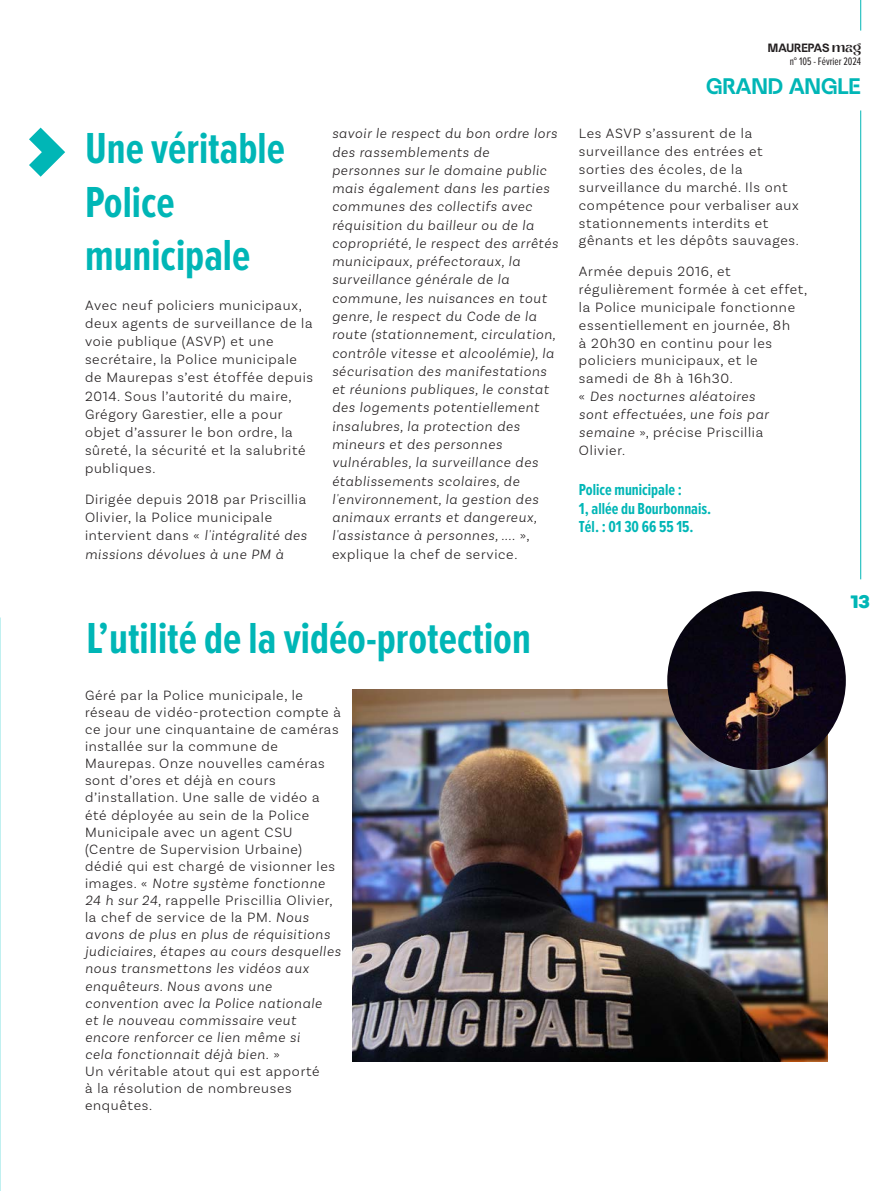
<style>
.page{position:relative;width:893px;height:1191px;background:#fff}
.page>*{position:absolute;margin:0;border:0;box-sizing:border-box;transform-origin:0 0}
.t1{font:700 45px/53.6px "Proxima Nova Ex Cn";color:#00b6b6}
.t2{font:700 22.5px "Terminal Guise";color:#00b6b6}
.t3{font:900 18px "Nutmeg Headline";color:#00b6b6}
.t4{font:700 16.5px/18.8px "Proxima Nova Ex Cn";color:#00b6b6}
.t5{font:300 14.25px/17.1px "Basic Sans";letter-spacing:.05em;color:#231f20}
.t6{font:italic 300 14.25px/18.3px "Basic Sans";letter-spacing:.05em;color:#231f20}
.t7{font:700 12px "Terminal Guise";color:#231f20}
.t8{font:11.25px "Proxima Nova Ex Cn";color:#231f20}
.s1{font-style:italic}
.s2{font-family:"Zolina"}
.s3{font-style:normal}
</style>
<div class="page">
<svg style="left:29px;top:128px;width:36px;height:49px"></svg>
<img style="left:353px;top:689px;width:475px;height:372px">
<img style="left:667px;top:591px;width:179px;height:179px;border-radius:89px">
<hr style="left:860px;top:0;width:1px;height:31px;background:#00b6b6">
<hr style="left:860px;top:110px;width:1px;height:469px;background:#00b6b6">
<h1 class="t1" style="left:85px;top:123px;width:201px">Une véritable<br>Police municipale</h1>
<p class="t5" style="left:85px;top:296px;width:230px;line-height:18.1px">Avec neuf policiers municipaux, deux agents de surveillance de la voie publique (ASVP) et une secrétaire, la Police municipale de Maurepas s’est étoffée depuis<br>2014. Sous l’autorité du maire,<br>Grégory Garestier, elle a pour objet d’assurer le bon ordre, la sûreté, la sécurité et la salubrité publiques.</p>
<p class="t5" style="left:85px;top:490px;width:223px;line-height:18.1px">Dirigée depuis 2018 par Priscillia<br>Olivier, la Police municipale intervient dans « <span class="s1">l'intégralité des missions dévolues à une PM à</span></p>
<p class="t7" style="left:768px;top:40px;width:95px">MAUREPAS <span class="s2">mag</span></p>
<p class="t8" style="left:790px;top:56px;width:73px">n° 105 - Février 2024</p>
<h2 class="t2" style="left:706px;top:72px;width:156px">GRAND ANGLE</h2>
<p class="t6" style="left:332px;top:124px;width:228px">savoir le respect du bon ordre lors des rassemblements de personnes sur le domaine public mais également dans les parties communes des collectifs avec réquisition du bailleur ou de la copropriété, le respect des arrêtés municipaux, préfectoraux, la surveillance générale de la commune, les nuisances en tout genre, le respect du Code de la route (stationnement, circulation, contrôle vitesse et alcoolémie), la sécurisation des manifestations et réunions publiques, le constat des logements potentiellement insalubres, la protection des mineurs et des personnes vulnérables, la surveillance des établissements scolaires, de l'environnement, la gestion des animaux errants et dangereux, l'assistance à personnes, .... <span class="s3">», explique la chef de service.</span></p>
<p class="t5" style="left:579px;top:124px;width:221px;line-height:17.9px">Les ASVP s’assurent de la surveillance des entrées et sorties des écoles, de la surveillance du marché. Ils ont compétence pour verbaliser aux stationnements interdits et gênants et les dépôts sauvages.</p>
<p class="t5" style="left:579px;top:262px;width:230px;line-height:17.9px">Armée depuis 2016, et régulièrement formée à cet effet, la Police municipale fonctionne essentiellement en journée, 8h<br>à 20h30 en continu pour les policiers municipaux, et le samedi de 8h à 16h30.<br>« <span class="s1">Des nocturnes aléatoires<br>sont effectuées, une fois par semaine</span> », précise Priscillia<br>Olivier.</p>
<p class="t4" style="left:579px;top:480px;width:134px">Police municipale :<br>1, allée du Bourbonnais.<br>Tél. : 01 30 66 55 15.</p>
<p class="t3" style="left:851px;top:589px;width:20px">13</p>
<h1 class="t1" style="left:86px;top:613px;width:446px">L’utilité de la vidéo-protection</h1>
<p class="t5" style="left:85px;top:686px;width:257px">Géré par la Police municipale, le réseau de vidéo-protection compte à ce jour une cinquantaine de caméras installée sur la commune de<br>Maurepas. Onze nouvelles caméras sont d’ores et déjà en cours d’installation. Une salle de vidéo a été déployée au sein de la Police<br>Municipale avec un agent CSU (Centre de Supervision Urbaine) dédié qui est chargé de visionner les images. « <span class="s1">Notre système fonctionne<br>24 h sur 24</span>, rappelle Priscillia Olivier, la chef de service de la PM. <span class="s1">Nous avons de plus en plus de réquisitions judiciaires, étapes au cours desquelles nous transmettons les vidéos aux enquêteurs. Nous avons une convention avec la Police nationale<br>et le nouveau commissaire veut encore renforcer ce lien même si<br>cela fonctionnait déjà bien.</span> »<br>Un véritable atout qui est apporté<br>à la résolution de nombreuses enquêtes.</p>
</div>
